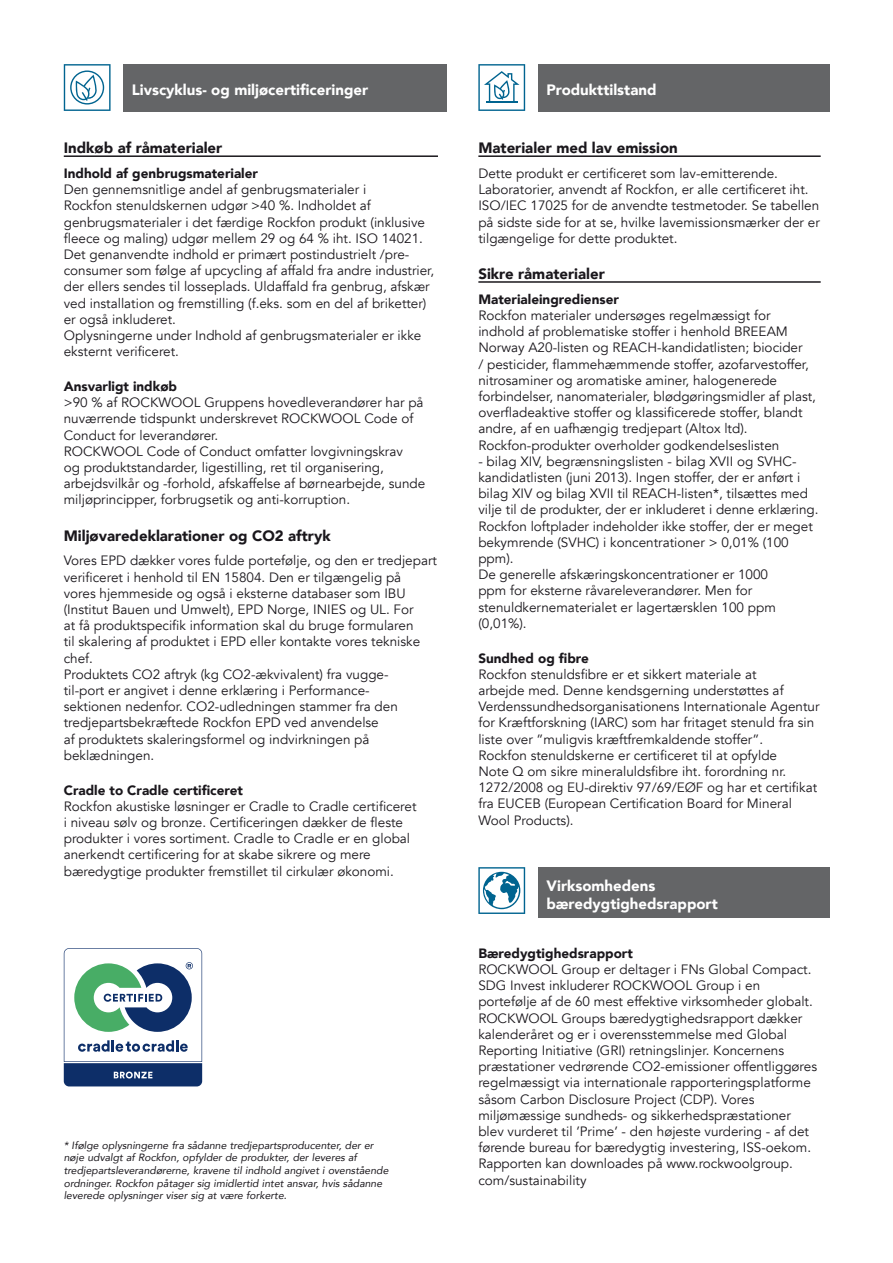
<style>
.page{position:relative;width:893px;height:1263px;background:#fff}
.page>*{position:absolute;margin:0;border:0;box-sizing:border-box;transform-origin:0 0}
.t1{font:900 15px "Avenir";color:#1a171c}
.t2{font:900 15px/18px "Avenir";color:#fff}
.t3{font:13.5px/16.2px "Avenir";color:#1a171c}
.t4{font:900 13.5px "Avenir";color:#1a171c}
.t5{font:italic 10.5px/12.6px "Avenir";color:#1a171c}
</style>
<div class="page">
<div style="left:123px;top:64px;width:323px;height:47px;background:#646567"></div>
<svg style="left:64px;top:64px;width:47px;height:47px"></svg>
<hr style="left:64px;top:155px;width:374px;height:2px;background:#1a171c">
<div style="left:538px;top:64px;width:291px;height:47px;background:#646567"></div>
<svg style="left:478px;top:64px;width:47px;height:47px"></svg>
<hr style="left:486px;top:101px;width:31px;height:2px;background:#006490">
<hr style="left:478px;top:155px;width:343px;height:2px;background:#1a171c">
<hr style="left:478px;top:281px;width:343px;height:2px;background:#1a171c">
<div style="left:538px;top:867px;width:291px;height:50px;background:#646567"></div>
<svg style="left:478px;top:867px;width:47px;height:47px"></svg>
<svg style="left:64px;top:948px;width:138px;height:138px"></svg>
<p class="t2" style="left:132px;top:81px;width:238px">Livscyklus- og miljøcertificeringer</p>
<p class="t1" style="left:64px;top:135px;width:160px">Indkøb af råmaterialer</p>
<p class="t4" style="left:64px;top:162px;width:196px">Indhold af genbrugsmaterialer</p>
<p class="t3" style="left:64px;top:182px;width:372px">Den gennemsnitlige andel af genbrugsmaterialer i<br>Rockfon stenuldskernen udgør &gt;40 %. Indholdet af genbrugsmaterialer i det færdige Rockfon produkt (inklusive fleece og maling) udgør mellem 29 og 64 % iht. ISO 14021.<br>Det genanvendte indhold er primært postindustrielt /pre&shy;consumer som følge af upcycling af affald fra andre industrier, der ellers sendes til losseplads. Uldaffald fra genbrug, afskær ved installation og fremstilling (f.eks. som en del af briketter) er også inkluderet.<br>Oplysningerne under Indhold af genbrugsmaterialer er ikke eksternt verificeret.</p>
<p class="t4" style="left:64px;top:375px;width:115px">Ansvarligt indkøb</p>
<p class="t3" style="left:64px;top:395px;width:363px">&gt;90 % af ROCKWOOL Gruppens hovedleverandører har på nuværrende tidspunkt underskrevet ROCKWOOL Code of Conduct for leverandører.<br>ROCKWOOL Code of Conduct omfatter lovgivningskrav<br>og produktstandarder, ligestilling, ret til organisering, arbejdsvilkår og -forhold, afskaffelse af børnearbejde, sunde miljøprincipper, forbrugsetik og anti-korruption.</p>
<p class="t1" style="left:64px;top:523px;width:268px">Miljøvaredeklarationer og CO2 aftryk</p>
<p class="t3" style="left:64px;top:553px;width:375px">Vores EPD dækker vores fulde portefølje, og den er tredjepart verificeret i henhold til EN 15804. Den er tilgængelig på<br>vores hjemmeside og også i eksterne databaser som IBU (Institut Bauen und Umwelt), EPD Norge, INIES og UL. For<br>at få produktspecifik information skal du bruge formularen<br>til skalering af produktet i EPD eller kontakte vores tekniske chef.<br>Produktets CO2 aftryk (kg CO2-ækvivalent) fra vugge-<br>til-port er angivet i denne erklæring i Performance-<br>sektionen nedenfor. CO2-udledningen stammer fra den tredjepartsbekræftede Rockfon EPD ved anvendelse<br>af produktets skaleringsformel og indvirkningen på beklædningen.</p>
<p class="t4" style="left:64px;top:778px;width:181px">Cradle to Cradle certificeret</p>
<p class="t3" style="left:64px;top:798px;width:354px">Rockfon akustiske løsninger er Cradle to Cradle certificeret i niveau sølv og bronze. Certificeringen dækker de fleste produkter i vores sortiment. Cradle to Cradle er en global anerkendt certificering for at skabe sikrere og mere bæredygtige produkter fremstillet til cirkulær økonomi.</p>
<p class="t5" style="left:64px;top:1139px;width:326px">* Ifølge oplysningerne fra sådanne tredjepartsproducenter, der er nøje udvalgt af Rockfon, opfylder de produkter, der leveres af tredjepartsleverandørerne, kravene til indhold angivet i ovenstående ordninger. Rockfon påtager sig imidlertid intet ansvar, hvis sådanne leverede oplysninger viser sig at være forkerte.</p>
<p class="t2" style="left:546px;top:81px;width:112px">Produkttilstand</p>
<p class="t1" style="left:478px;top:135px;width:201px">Materialer med lav emission</p>
<p class="t3" style="left:478px;top:166px;width:343px">Dette produkt er certificeret som lav-emitterende.<br>Laboratorier, anvendt af Rockfon, er alle certificeret iht.<br>ISO/IEC 17025 for de anvendte testmetoder. Se tabellen på sidste side for at se, hvilke lavemissionsmærker der er tilgængelige for dette produktet.</p>
<p class="t1" style="left:478px;top:261px;width:128px">Sikre råmaterialer</p>
<p class="t4" style="left:478px;top:288px;width:142px">Materialeingredienser</p>
<p class="t3" style="left:478px;top:307px;width:339px">Rockfon materialer undersøges regelmæssigt for indhold af problematiske stoffer i henhold BREEAM Norway A20-listen og REACH-kandidatlisten; biocider<br>/ pesticider, flammehæmmende stoffer, azofarvestoffer, nitrosaminer og aromatiske aminer, halogenerede forbindelser, nanomaterialer, blødgøringsmidler af plast, overfladeaktive stoffer og klassificerede stoffer, blandt andre, af en uafhængig tredjepart (Altox ltd).<br>Rockfon-produkter overholder godkendelseslisten</p>
<p class="t3" style="left:478px;top:453px;width:342px">- bilag XIV, begrænsningslisten - bilag XVII og SVHC&shy;kandidatlisten (juni 2013). Ingen stoffer, der er anført i bilag XIV og bilag XVII til REACH-listen*, tilsættes med vilje til de produkter, der er inkluderet i denne erklæring.<br>Rockfon loftplader indeholder ikke stoffer, der er meget bekymrende (SVHC) i koncentrationer &gt; 0,01% (100 ppm).<br>De generelle afskæringskoncentrationer er 1000<br>ppm for eksterne råvareleverandører. Men for stenuldkernematerialet er lagertærsklen 100 ppm (0,01%).</p>
<p class="t4" style="left:478px;top:646px;width:112px">Sundhed og fibre</p>
<p class="t3" style="left:478px;top:666px;width:343px">Rockfon stenuldsfibre er et sikkert materiale at<br>arbejde med. Denne kendsgerning understøttes af Verdenssundhedsorganisationens Internationale Agentur for Kræftforskning (IARC) som har fritaget stenuld fra sin liste over ”muligvis kræftfremkaldende stoffer”.<br>Rockfon stenuldskerne er certificeret til at opfylde<br>Note Q om sikre mineraluldsfibre iht. forordning nr.<br>1272/2008 og EU-direktiv 97/69/EØF og har et certifikat fra EUCEB (European Certification Board for Mineral Wool Products).</p>
<p class="t2" style="left:546px;top:876px;width:173px">Virksomhedens bæredygtighedsrapport</p>
<p class="t4" style="left:478px;top:941px;width:156px">Bæredygtighedsrapport</p>
<p class="t3" style="left:478px;top:961px;width:340px">ROCKWOOL Group er deltager i FNs Global Compact.<br>SDG Invest inkluderer ROCKWOOL Group i en portefølje af de 60 mest effektive virksomheder globalt.<br>ROCKWOOL Groups bæredygtighedsrapport dækker kalenderåret og er i overensstemmelse med Global Reporting Initiative (GRI) retningslinjer. Koncernens præstationer vedrørende CO2-emissioner offentliggøres regelmæssigt via internationale rapporteringsplatforme såsom Carbon Disclosure Project (CDP). Vores miljømæssige sundheds- og sikkerhedspræstationer blev vurderet til ’Prime’ - den højeste vurdering - af det førende bureau for bæredygtig investering, ISS-oekom.<br>Rapporten kan downloades på www.rockwoolgroup. com/sustainability</p>
</div>
